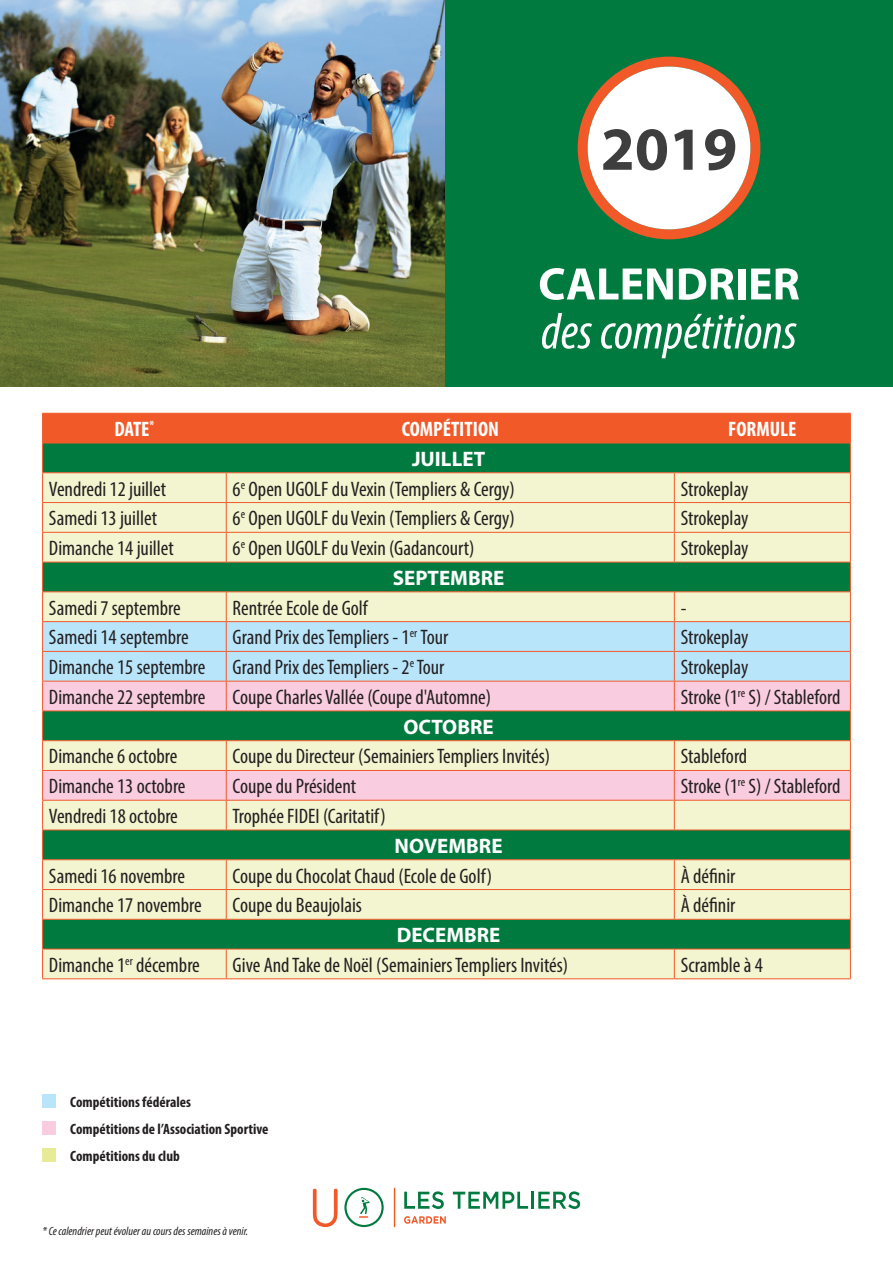
<style>
.page{position:relative;width:893px;height:1263px;background:#fff}
.page>*{position:absolute;margin:0;border:0;box-sizing:border-box;transform-origin:0 0}
.t1{font:condensed 21px "Myriad Pro";color:#231f20}
.t2{font:700 21px "Myriad Pro";color:#fff}
.t3{font:700 condensed 21px "Myriad Pro";color:#fff}
.t4{font:700 condensed 15px/27px "Myriad Pro";color:#231f20}
.t5{font:italic condensed 12px "Myriad Pro";color:#231f20}
</style>
<div class="page">
<img style="left:0;top:0;width:445px;height:387px">
<div style="left:445px;top:0;width:448px;height:387px;background:#007a3e"></div>
<svg style="left:578px;top:57px;width:182px;height:182px"></svg>
<svg style="left:540px;top:268px;width:133px;height:32px"></svg>
<svg style="left:679px;top:268px;width:55px;height:32px"></svg>
<div style="left:738px;top:268px;width:7px;height:31px;background:#fff"></div>
<svg style="left:751px;top:268px;width:48px;height:31px"></svg>
<svg style="left:542px;top:313px;width:50px;height:36px"></svg>
<svg style="left:601px;top:314px;width:196px;height:44px"></svg>
<svg style="left:42px;top:413px;width:809px;height:565px;background:#afc2a1"></svg>
<hr style="left:42px;top:978px;width:184px;height:1px;background:#f15929">
<hr style="left:226px;top:978px;width:448px;height:1px;background:#f15929">
<hr style="left:674px;top:978px;width:177px;height:1px;background:#f15929">
<div style="left:42px;top:1094px;width:13px;height:14px;background:#b9e5fa"></div>
<div style="left:42px;top:1121px;width:13px;height:13px;background:#f9ccdf"></div>
<div style="left:42px;top:1148px;width:13px;height:13px;background:#e7eb96"></div>
<svg style="left:404px;top:1191px;width:40px;height:18px"></svg>
<svg style="left:453px;top:1192px;width:75px;height:17px"></svg>
<hr style="left:531px;top:1192px;width:3px;height:17px;background:#007a3e">
<svg style="left:538px;top:1191px;width:42px;height:18px"></svg>
<svg style="left:313px;top:1189px;width:25px;height:38px"></svg>
<svg style="left:344px;top:1188px;width:40px;height:39px"></svg>
<hr style="left:394px;top:1188px;width:1px;height:39px;background:#f15929">
<svg style="left:404px;top:1216px;width:42px;height:8px"></svg>
<p class="t3" style="left:115px;top:416px;width:41px">DATE<sup>*</sup></p>
<p class="t3" style="left:402px;top:416px;width:99px">COMPÉTITION</p>
<p class="t3" style="left:728px;top:416px;width:70px">FORMULE</p>
<p class="t2" style="left:412px;top:445px;width:75px">JUILLET</p>
<p class="t1" style="left:49px;top:476px;width:119px">Vendredi 12 juillet</p>
<p class="t1" style="left:233px;top:476px;width:283px">6<sup>e</sup> Open UGOLF du Vexin (Templiers &amp; Cergy)</p>
<p class="t1" style="left:681px;top:476px;width:69px">Strokeplay</p>
<p class="t1" style="left:49px;top:506px;width:110px">Samedi 13 juillet</p>
<p class="t1" style="left:233px;top:506px;width:284px">6<sup>e</sup> Open UGOLF du Vexin (Templiers &amp; Cergy)</p>
<p class="t1" style="left:681px;top:506px;width:69px">Strokeplay</p>
<p class="t1" style="left:49px;top:535px;width:126px">Dimanche 14 juillet</p>
<p class="t1" style="left:233px;top:535px;width:243px">6<sup>e</sup> Open UGOLF du Vexin (Gadancourt)</p>
<p class="t1" style="left:681px;top:535px;width:69px">Strokeplay</p>
<p class="t2" style="left:393px;top:564px;width:113px">SEPTEMBRE</p>
<p class="t1" style="left:49px;top:595px;width:133px">Samedi 7 septembre</p>
<p class="t1" style="left:233px;top:595px;width:137px">Rentrée Ecole de Golf</p>
<p class="t1" style="left:681px;top:595px;width:7px">-</p>
<p class="t1" style="left:49px;top:625px;width:141px">Samedi 14 septembre</p>
<p class="t1" style="left:233px;top:625px;width:217px">Grand Prix des Templiers - 1<sup>er</sup> Tour</p>
<p class="t1" style="left:681px;top:625px;width:69px">Strokeplay</p>
<p class="t1" style="left:49px;top:654px;width:158px">Dimanche 15 septembre</p>
<p class="t1" style="left:233px;top:654px;width:213px">Grand Prix des Templiers - 2<sup>e</sup> Tour</p>
<p class="t1" style="left:681px;top:654px;width:69px">Strokeplay</p>
<p class="t1" style="left:49px;top:684px;width:158px">Dimanche 22 septembre</p>
<p class="t1" style="left:233px;top:684px;width:260px">Coupe Charles Vallée (Coupe d'Automne)</p>
<p class="t1" style="left:681px;top:684px;width:161px">Stroke (1<sup>re</sup> S) / Stableford</p>
<p class="t2" style="left:403px;top:713px;width:92px">OCTOBRE</p>
<p class="t1" style="left:49px;top:744px;width:130px">Dimanche 6 octobre</p>
<p class="t1" style="left:233px;top:744px;width:319px">Coupe du Directeur (Semainiers Templiers Invités)</p>
<p class="t1" style="left:681px;top:744px;width:68px">Stableford</p>
<p class="t1" style="left:49px;top:773px;width:138px">Dimanche 13 octobre</p>
<p class="t1" style="left:233px;top:773px;width:125px">Coupe du Président</p>
<p class="t1" style="left:681px;top:773px;width:161px">Stroke (1<sup>re</sup> S) / Stableford</p>
<p class="t1" style="left:49px;top:803px;width:130px">Vendredi 18 octobre</p>
<p class="t1" style="left:233px;top:803px;width:155px">Trophée FIDEI (Caritatif)</p>
<p class="t2" style="left:395px;top:832px;width:110px">NOVEMBRE</p>
<p class="t1" style="left:49px;top:863px;width:138px">Samedi 16 novembre</p>
<p class="t1" style="left:233px;top:863px;width:261px">Coupe du Chocolat Chaud (Ecole de Golf)</p>
<p class="t1" style="left:681px;top:863px;width:56px">À définir</p>
<p class="t1" style="left:49px;top:893px;width:154px">Dimanche 17 novembre</p>
<p class="t1" style="left:233px;top:893px;width:131px">Coupe du Beaujolais</p>
<p class="t1" style="left:681px;top:893px;width:56px">À définir</p>
<p class="t2" style="left:397px;top:921px;width:105px">DECEMBRE</p>
<p class="t1" style="left:49px;top:952px;width:152px">Dimanche 1<sup>er</sup> décembre</p>
<p class="t1" style="left:233px;top:952px;width:337px">Give And Take de Noël (Semainiers Templiers Invités)</p>
<p class="t1" style="left:681px;top:952px;width:84px">Scramble à 4</p>
<p class="t4" style="left:70px;top:1088px;width:200px">Compétitions fédérales<br>Compétitions de l’Association Sportive<br>Compétitions du club</p>
<p class="t5" style="left:43px;top:1224px;width:207px">* Ce calendrier peut évoluer au cours des semaines à venir.</p>
</div>
